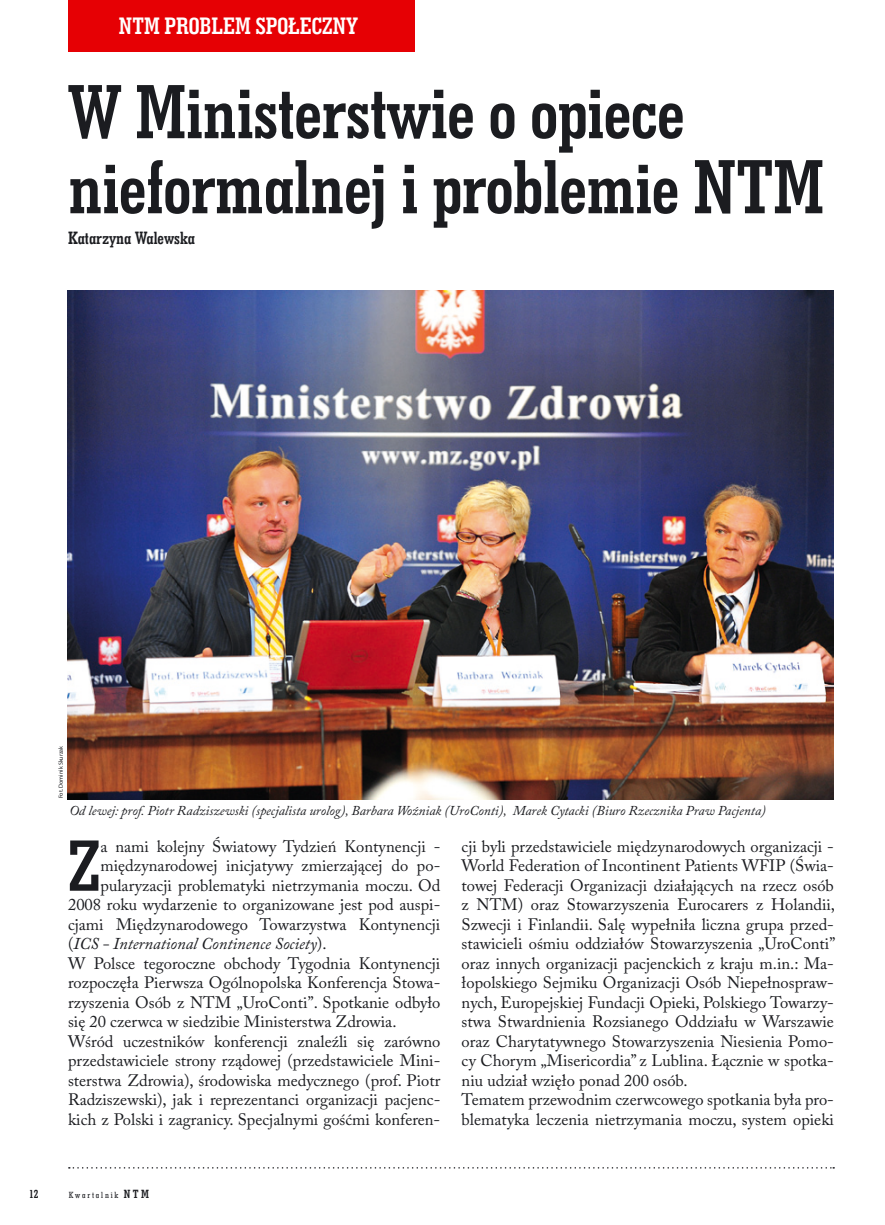
<style>
.page{position:relative;width:885px;height:1225px;background:#fff}
.page>*{position:absolute;margin:0;border:0;box-sizing:border-box;transform-origin:0 0}
.t1{font:78px/75px "Geo Slab 703 Bd Cn EU Normal";letter-spacing:-.01em;color:#1b1c20}
.t2{font:73.8px "Geo Slab 703 Bd Cn EU Normal";color:#1b1c20}
.t3{font:24px "Geo Slab 703 Bd Cn EU Normal";color:#fff}
.t4{font:18px "Geo Slab 703 Bd Cn EU Normal";color:#1b1c20}
.t5{font:16.5px/19.5px "Adobe Caslon Pro";color:#1b1c20}
.t6{font:italic 16.5px "Adobe Caslon Pro";color:#1b1c20}
.t7{font:italic 13.5px "Adobe Caslon Pro";color:#1b1c20}
.t8{font:12px "Geo Slab 703 Bd Cn EU Normal";color:#1b1c20}
.t9{font:9px "Geo Slab 703 Md Cn EU Normal";letter-spacing:.2em;color:#1b1c20}
.t10{font:6px "Myriad Pro";color:#1b1c20}
.s1{font-style:normal}
.s2{font-family:"Geo Slab 703 Bd Cn EU Normal";font-size:12px}
</style>
<div class="page">
<svg style="left:69px;top:1167px;width:765px;height:1px"></svg>
<img style="left:68px;top:290px;width:765px;height:510px">
<div style="left:68px;top:0;width:347px;height:51px;background:#e60004"></div>
<h3 class="t3" style="left:119px;top:11px;width:240px">NTM PROBLEM SPOŁECZNY</h3>
<h1 class="t1" style="left:68px;top:72px;width:757px">W Ministerstwie o opiece nieformalnej i problemie NTM</h1>
<p class="t4" style="left:68px;top:227px;width:128px">Katarzyna Walewska</p>
<p class="t10" style="left:57px;top:798px;width:54px;rotate:-90deg">Fot. Dominik Skurzak</p>
<p class="t7" style="left:69px;top:802px;width:697px">Od lewej: prof. Piotr Radziszewski (specjalista urolog), Barbara Woźniak (UroConti), Marek Cytacki (Biuro Rzecznika Praw Pacjenta)</p>
<h2 class="t2" style="left:68px;top:819px;width:34px">Z</h2>
<p class="t5" style="left:100px;top:836px;width:341px">a nami kolejny Światowy Tydzień Kontynencji -</p>
<p class="t5" style="left:100px;top:855px;width:341px">międzynarodowej inicjatywy zmierzającej do po-</p>
<p class="t5" style="left:100px;top:875px;width:341px">pularyzacji problematyki nietrzymania moczu. Od</p>
<p class="t5" style="left:68px;top:894px;width:374px">2008 roku wydarzenie to organizowane jest pod auspi-</p>
<p class="t5" style="left:68px;top:914px;width:374px">cjami Międzynarodowego Towarzystwa Kontynencji</p>
<p class="t6" style="left:68px;top:934px;width:260px"><span class="s1">(</span>ICS - International Continence Society<span class="s1">).</span></p>
<p class="t5" style="left:68px;top:953px;width:374px">W Polsce tegoroczne obchody Tygodnia Kontynencji</p>
<p class="t5" style="left:68px;top:973px;width:374px">rozpoczęła Pierwsza Ogólnopolska Konferencja Stowa-</p>
<p class="t5" style="left:68px;top:992px;width:374px">rzyszenia Osób z NTM „UroConti”. Spotkanie odbyło</p>
<p class="t5" style="left:68px;top:1012px;width:330px">się 20 czerwca w siedzibie Ministerstwa Zdrowia.</p>
<p class="t5" style="left:68px;top:1031px;width:374px">Wśród uczestników konferencji znaleźli się zarówno</p>
<p class="t5" style="left:68px;top:1051px;width:374px">przedstawiciele strony rządowej (przedstawiciele Mini-</p>
<p class="t5" style="left:68px;top:1070px;width:374px">sterstwa Zdrowia), środowiska medycznego (prof. Piotr</p>
<p class="t5" style="left:68px;top:1090px;width:374px">Radziszewski), jak i reprezentanci organizacji pacjenc-</p>
<p class="t5" style="left:68px;top:1109px;width:374px">kich z Polski i zagranicy. Specjalnymi gośćmi konferen-</p>
<p class="t5" style="left:461px;top:836px;width:375px">cji byli przedstawiciele międzynarodowych organizacji - World Federation of Incontinent Patients WFIP (Świa&shy;towej Federacji Organizacji działających na rzecz osób z NTM) oraz Stowarzyszenia Eurocarers z Holandii, Szwecji i Finlandii. Salę wypełniła liczna grupa przed&shy;stawicieli ośmiu oddziałów Stowarzyszenia „UroConti” oraz innych organizacji pacjenckich z kraju m.in.: Ma&shy;łopolskiego Sejmiku Organizacji Osób Niepełnospraw&shy;nych, Europejskiej Fundacji Opieki, Polskiego Towarzy&shy;stwa Stwardnienia Rozsianego Oddziału w Warszawie oraz Charytatywnego Stowarzyszenia Niesienia Pomo&shy;cy Chorym „Misericordia” z Lublina. Łącznie w spotka&shy;niu udział wzięło ponad 200 osób.<br>Tematem przewodnim czerwcowego spotkania była pro&shy;blematyka leczenia nietrzymania moczu, system opieki</p>
<p class="t8" style="left:29px;top:1186px;width:11px">12</p>
<p class="t9" style="left:69px;top:1189px;width:82px">Kwartalnik <span class="s2">NTM</span></p>
</div>
